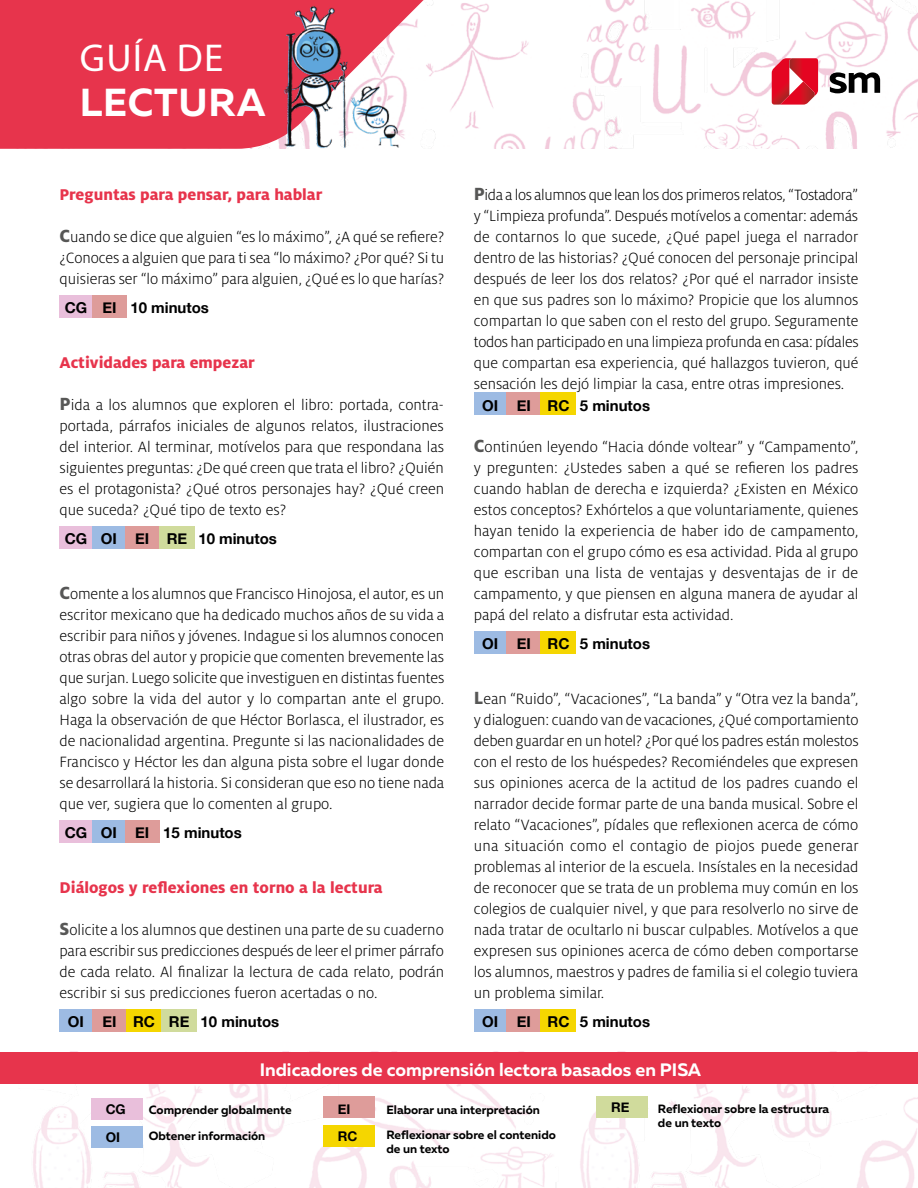
<style>
.page{position:relative;width:918px;height:1188px;background:#fff}
.page>*{position:absolute;margin:0;border:0;box-sizing:border-box;transform-origin:0 0}
.t1{font:700 39px "Muller";letter-spacing:.02em;color:#fff}
.t2{font:39px "Myriad Pro";letter-spacing:.03em;color:#fff}
.t3{font:700 18px "Muller";color:#fff}
.t4{font:800 17.25px "Milo Pro";color:#e7344c}
.t5{font:300 16.5px/21px "Milo Pro";color:#000;text-align:justify}
.t6{font:700 15px "Helvetica Neue";color:#000}
.t7{font:700 13.35px "Helvetica Neue";color:#000}
.t8{font:700 12px/25.2px "Muller";color:#000}
.s1{font-weight:800;font-size:19.5px;color:#575756}
</style>
<div class="page">
<img style="left:448px;top:0;width:470px;height:149px">
<svg style="left:0;top:0;width:448px;height:149px;background:#ea4f63"></svg>
<img style="left:0;top:1083px;width:918px;height:105px">
<div style="left:0;top:1052px;width:918px;height:31px;background:#e7344c"></div>
<div style="left:91px;top:1098px;width:51px;height:21px;background:#e9bfdb"></div>
<div style="left:323px;top:1097px;width:51px;height:21px;background:#de9c9a"></div>
<div style="left:91px;top:1127px;width:51px;height:21px;background:#9dbbe3"></div>
<div style="left:323px;top:1125px;width:51px;height:22px;background:#f5d600"></div>
<div style="left:596px;top:1097px;width:51px;height:21px;background:#d0db9c"></div>
<img style="left:263px;top:0;width:144px;height:149px">
<svg style="left:830px;top:72px;width:50px;height:21px"></svg>
<svg style="left:772px;top:58px;width:46px;height:47px;background:#de3547"></svg>
<div style="left:60px;top:295px;width:32px;height:22px;background:#e9bfdb"></div>
<div style="left:92px;top:295px;width:35px;height:22px;background:#de9c9a"></div>
<div style="left:60px;top:526px;width:32px;height:22px;background:#e9bfdb"></div>
<div style="left:92px;top:526px;width:33px;height:22px;background:#9dbbe3"></div>
<div style="left:125px;top:526px;width:34px;height:22px;background:#de9c9a"></div>
<div style="left:159px;top:526px;width:36px;height:22px;background:#d0db9c"></div>
<div style="left:60px;top:820px;width:32px;height:22px;background:#e9bfdb"></div>
<div style="left:92px;top:820px;width:33px;height:22px;background:#9dbbe3"></div>
<div style="left:125px;top:820px;width:34px;height:22px;background:#de9c9a"></div>
<div style="left:60px;top:1009px;width:32px;height:22px;background:#9dbbe3"></div>
<div style="left:92px;top:1009px;width:35px;height:22px;background:#de9c9a"></div>
<div style="left:127px;top:1009px;width:35px;height:22px;background:#f5d600"></div>
<div style="left:162px;top:1009px;width:35px;height:22px;background:#d0db9c"></div>
<div style="left:474px;top:392px;width:33px;height:23px;background:#9dbbe3"></div>
<div style="left:507px;top:392px;width:34px;height:23px;background:#de9c9a"></div>
<div style="left:541px;top:392px;width:35px;height:23px;background:#f5d600"></div>
<div style="left:474px;top:631px;width:33px;height:22px;background:#9dbbe3"></div>
<div style="left:507px;top:631px;width:34px;height:22px;background:#de9c9a"></div>
<div style="left:541px;top:631px;width:35px;height:22px;background:#f5d600"></div>
<div style="left:474px;top:1009px;width:33px;height:22px;background:#9dbbe3"></div>
<div style="left:507px;top:1009px;width:34px;height:22px;background:#de9c9a"></div>
<div style="left:541px;top:1009px;width:35px;height:22px;background:#f5d600"></div>
<h1 class="t2" style="left:80px;top:34px;width:145px">GUÍA DE</h1>
<h1 class="t1" style="left:80px;top:78px;width:187px">LECTURA</h1>
<p class="t4" style="left:60px;top:184px;width:264px">Preguntas para pensar, para hablar</p>
<p class="t5" style="left:60px;top:226px;width:386px"><span class="s1">C</span>uando se dice que alguien “es lo máximo”, ¿A qué se refiere? ¿Conoces a alguien que para ti sea “lo máximo? ¿Por qué? Si tu quisieras ser “lo máximo” para alguien, ¿Qué es lo que harías?</p>
<p class="t6" style="left:65px;top:296px;width:146px">CG EI 10 minutos</p>
<p class="t4" style="left:60px;top:352px;width:197px">Actividades para empezar</p>
<p class="t5" style="left:60px;top:394px;width:386px"><span class="s1">P</span>ida a los alumnos que exploren el libro: portada, contra&shy;portada, párrafos iniciales de algunos relatos, ilustraciones del interior. Al terminar, motívelos para que respondana las siguientes preguntas: ¿De qué creen que trata el libro? ¿Quién es el protagonista? ¿Qué otros personajes hay? ¿Qué creen que suceda? ¿Qué tipo de texto es?</p>
<p class="t6" style="left:65px;top:527px;width:214px">CG OI EI RE 10 minutos</p>
<p class="t5" style="left:60px;top:583px;width:386px"><span class="s1">C</span>omente a los alumnos que Francisco Hinojosa, el autor, es un escritor mexicano que ha dedicado muchos años de su vida a escribir para niños y jóvenes. Indague si los alumnos conocen otras obras del autor y propicie que comenten brevemente las que surjan. Luego solicite que investiguen en distintas fuentes algo sobre la vida del autor y lo compartan ante el grupo.<br>Haga la observación de que Héctor Borlasca, el ilustrador, es de nacionalidad argentina. Pregunte si las nacionalidades de Francisco y Héctor les dan alguna pista sobre el lugar donde se desarrollará la historia. Si consideran que eso no tiene nada que ver, sugiera que lo comenten al grupo.</p>
<p class="t6" style="left:65px;top:821px;width:179px">CG OI EI 15 minutos</p>
<p class="t4" style="left:60px;top:877px;width:325px">Diálogos y reflexiones en torno a la lectura</p>
<p class="t5" style="left:60px;top:919px;width:386px"><span class="s1">S</span>olicite a los alumnos que destinen una parte de su cuaderno para escribir sus predicciones después de leer el primer párrafo de cada relato. Al finalizar la lectura de cada relato, podrán escribir si sus predicciones fueron acertadas o no.</p>
<p class="t6" style="left:68px;top:1010px;width:213px">OI EI RC RE 10 minutos</p>
<p class="t5" style="left:474px;top:184px;width:386px"><span class="s1">P</span>ida a los alumnos que lean los dos primeros relatos, “Tostadora” y “Limpieza profunda”. Después motívelos a comentar: además de contarnos lo que sucede, ¿Qué papel juega el narrador dentro de las historias? ¿Qué conocen del personaje principal después de leer los dos relatos? ¿Por qué el narrador insiste en que sus padres son lo máximo? Propicie que los alumnos compartan lo que saben con el resto del grupo. Seguramente todos han participado en una limpieza profunda en casa: pídales que compartan esa experiencia, qué hallazgos tuvieron, qué sensación les dejó limpiar la casa, entre otras impresiones.</p>
<p class="t6" style="left:482px;top:394px;width:169px">OI EI RC 5 minutos</p>
<p class="t5" style="left:474px;top:436px;width:386px"><span class="s1">C</span>ontinúen leyendo “Hacia dónde voltear” y “Campamento”, y pregunten: ¿Ustedes saben a qué se refieren los padres cuando hablan de derecha e izquierda? ¿Existen en México estos conceptos? Exhórtelos a que voluntariamente, quienes hayan tenido la experiencia de haber ido de campamento, compartan con el grupo cómo es esa actividad. Pida al grupo que escriban una lista de ventajas y desventajas de ir de campamento, y que piensen en alguna manera de ayudar al papá del relato a disfrutar esta actividad.</p>
<p class="t6" style="left:482px;top:632px;width:169px">OI EI RC 5 minutos</p>
<p class="t5" style="left:474px;top:688px;width:386px"><span class="s1">L</span>ean “Ruido”, “Vacaciones”, “La banda” y “Otra vez la banda”, y dialoguen: cuando van de vacaciones, ¿Qué comportamiento deben guardar en un hotel? ¿Por qué los padres están molestos con el resto de los huéspedes? Recomiéndeles que expresen sus opiniones acerca de la actitud de los padres cuando el narrador decide formar parte de una banda musical. Sobre el relato “Vacaciones”, pídales que reflexionen acerca de cómo una situación como el contagio de piojos puede generar problemas al interior de la escuela. Insístales en la necesidad de reconocer que se trata de un problema muy común en los colegios de cualquier nivel, y que para resolverlo no sirve de nada tratar de ocultarlo ni buscar culpables. Motívelos a que expresen sus opiniones acerca de cómo deben comportarse los alumnos, maestros y padres de familia si el colegio tuviera un problema similar.</p>
<p class="t6" style="left:482px;top:1010px;width:169px">OI EI RC 5 minutos</p>
<p class="t3" style="left:260px;top:1058px;width:443px">Indicadores de comprensión lectora basados en PISA</p>
<p class="t7" style="left:106px;top:1099px;width:22px">CG</p>
<p class="t7" style="left:338px;top:1099px;width:14px">EI</p>
<p class="t7" style="left:106px;top:1127px;width:16px">OI</p>
<p class="t7" style="left:338px;top:1126px;width:21px">RC</p>
<p class="t8" style="left:149px;top:1097px;width:144px">Comprender globalmente</p>
<p class="t8" style="left:386px;top:1097px;width:171px">Elaborar una interpretación<br>Reflexionar sobre el contenido</p>
<p class="t8" style="left:386px;top:1136px;width:65px">de un texto</p>
<p class="t8" style="left:149px;top:1123px;width:118px">Obtener información</p>
<p class="t7" style="left:611px;top:1097px;width:20px">RE</p>
<p class="t8" style="left:658px;top:1101px;width:173px;line-height:14.4px">Reflexionar sobre la estructura de un texto</p>
</div>
